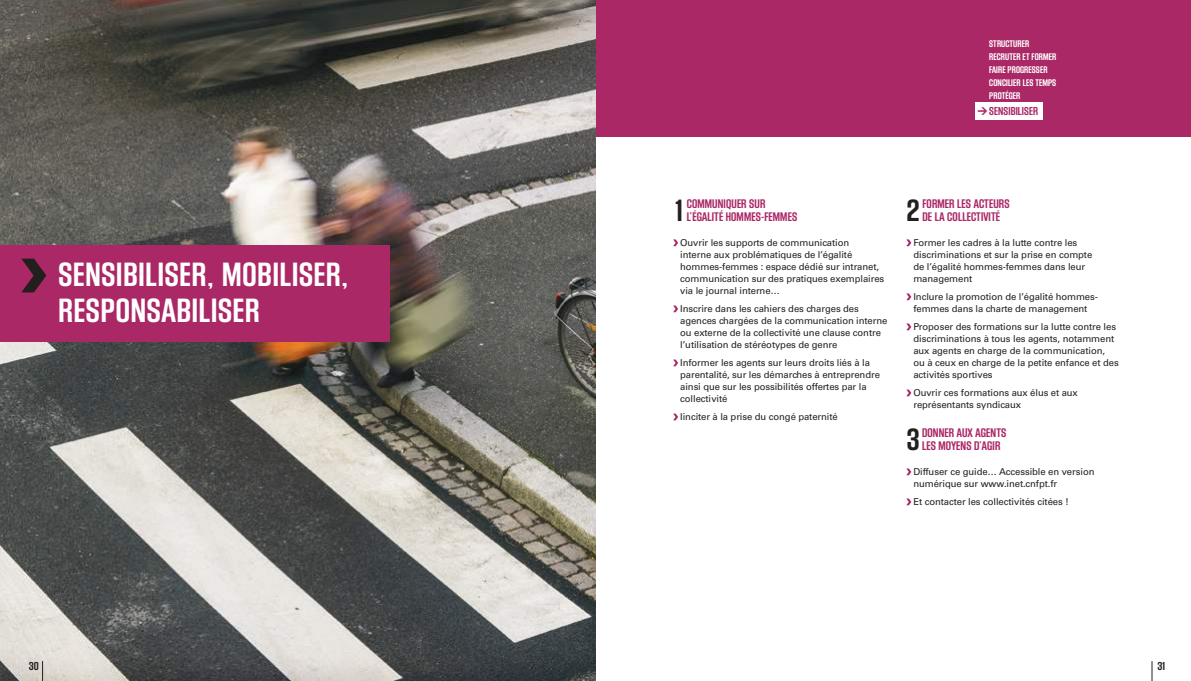
<style>
.page{position:relative;width:1191px;height:681px;background:#fff}
.page>*{position:absolute;margin:0;border:0;box-sizing:border-box;transform-origin:0 0}
.t1{font:35px/36px "Block Gothic Bold Cond";letter-spacing:.025em;color:#fff}
.t2{font:32px "Block Gothic Bold Cond";color:#241f1f}
.t3{font:13px/13px "Block Gothic Bold Cond";letter-spacing:.01em;color:#aa2866}
.t4{font:12px "Block Gothic Bold Cond";letter-spacing:.01em;color:#aa2866}
.t5{font:12px "Block Gothic Bold Cond";color:#241f1f}
.t6{font:10px/13px "Block Gothic Bold Cond";letter-spacing:.01em;color:#fff}
.t7{font:900 10px "DIN";color:#aa2866}
.t8{font:9.5px/12px "Univers";letter-spacing:-.01em;color:#241f1f}
</style>
<div class="page">
<div style="left:0;top:0;width:1191px;height:137px;background:#aa2866"></div>
<img style="left:0;top:0;width:595px;height:680px">
<svg style="left:673px;top:239px;width:5px;height:7px"></svg>
<svg style="left:673px;top:305px;width:5px;height:7px"></svg>
<svg style="left:673px;top:359px;width:5px;height:7px"></svg>
<svg style="left:673px;top:413px;width:5px;height:7px"></svg>
<svg style="left:906px;top:239px;width:5px;height:7px"></svg>
<svg style="left:906px;top:293px;width:5px;height:7px"></svg>
<svg style="left:906px;top:323px;width:5px;height:7px"></svg>
<svg style="left:906px;top:389px;width:5px;height:7px"></svg>
<svg style="left:906px;top:468px;width:5px;height:7px"></svg>
<svg style="left:906px;top:498px;width:5px;height:7px"></svg>
<div style="left:0;top:245px;width:389px;height:97px;background:#aa2866"></div>
<svg style="left:21px;top:258px;width:25px;height:34px"></svg>
<svg style="left:1151px;top:661px;width:1px;height:19px"></svg>
<svg style="left:42px;top:660px;width:1px;height:20px"></svg>
<div style="left:975px;top:102px;width:68px;height:18px;background:#fff"></div>
<h1 class="t1" style="left:58px;top:258px;width:291px">SENSIBILISER, MOBILISER,<br>RESPONSABILISER</h1>
<p class="t6" style="left:989px;top:38px;width:68px">STRUCTURER<br>RECRUTER ET FORMER<br>FAIRE PROGRESSER<br>CONCILIER LES TEMPS<br>PROTÉGER</p>
<p class="t4" style="left:989px;top:105px;width:50px">SENSIBILISER</p>
<p class="t7" style="left:977px;top:104px;width:12px">&gt;</p>
<h2 class="t2" style="left:673px;top:194px;width:15px">1</h2>
<h3 class="t3" style="left:687px;top:198px;width:112px">COMMUNIQUER SUR<br>L’ÉGALITÉ HOMMES-FEMMES</h3>
<p class="t8" style="left:680px;top:237px;width:205px">Ouvrir les supports de communication<br>interne aux problématiques de l’égalité hommes-femmes : espace dédié sur intranet, communication sur des pratiques exemplaires via le journal interne…</p>
<p class="t8" style="left:680px;top:303px;width:209px">Inscrire dans les cahiers des charges des agences chargées de la communication interne ou externe de la collectivité une clause contre l’utilisation de stéréotypes de genre</p>
<p class="t8" style="left:680px;top:357px;width:201px">Informer les agents sur leurs droits liés à la parentalité, sur les démarches à entreprendre ainsi que sur les possibilités offertes par la collectivité</p>
<p class="t8" style="left:680px;top:411px;width:159px">Iinciter à la prise du congé paternité</p>
<h2 class="t2" style="left:906px;top:194px;width:15px">2</h2>
<h3 class="t3" style="left:922px;top:198px;width:89px">FORMER LES ACTEURS<br>DE LA COLLECTIVITÉ</h3>
<p class="t8" style="left:913px;top:237px;width:180px">Former les cadres à la lutte contre les discriminations et sur la prise en compte de l’égalité hommes-femmes dans leur management</p>
<p class="t8" style="left:913px;top:291px;width:186px">Inclure la promotion de l’égalité hommes&shy;femmes dans la charte de management</p>
<p class="t8" style="left:913px;top:321px;width:207px">Proposer des formations sur la lutte contre les discriminations à tous les agents, notamment aux agents en charge de la communication, ou à ceux en charge de la petite enfance et des activités sportives</p>
<p class="t8" style="left:913px;top:387px;width:166px">Ouvrir ces formations aux élus et aux représentants syndicaux</p>
<h2 class="t2" style="left:906px;top:422px;width:15px">3</h2>
<h3 class="t3" style="left:922px;top:427px;width:86px">DONNER AUX AGENTS<br>LES MOYENS D’AGIR</h3>
<p class="t8" style="left:913px;top:465px;width:183px">Diffuser ce guide… Accessible en version numérique sur www.inet.cnfpt.fr</p>
<p class="t8" style="left:913px;top:495px;width:157px">Et contacter les collectivités citées !</p>
<p class="t5" style="left:29px;top:659px;width:12px">30</p>
<p class="t5" style="left:1157px;top:659px;width:11px">31</p>
</div>
